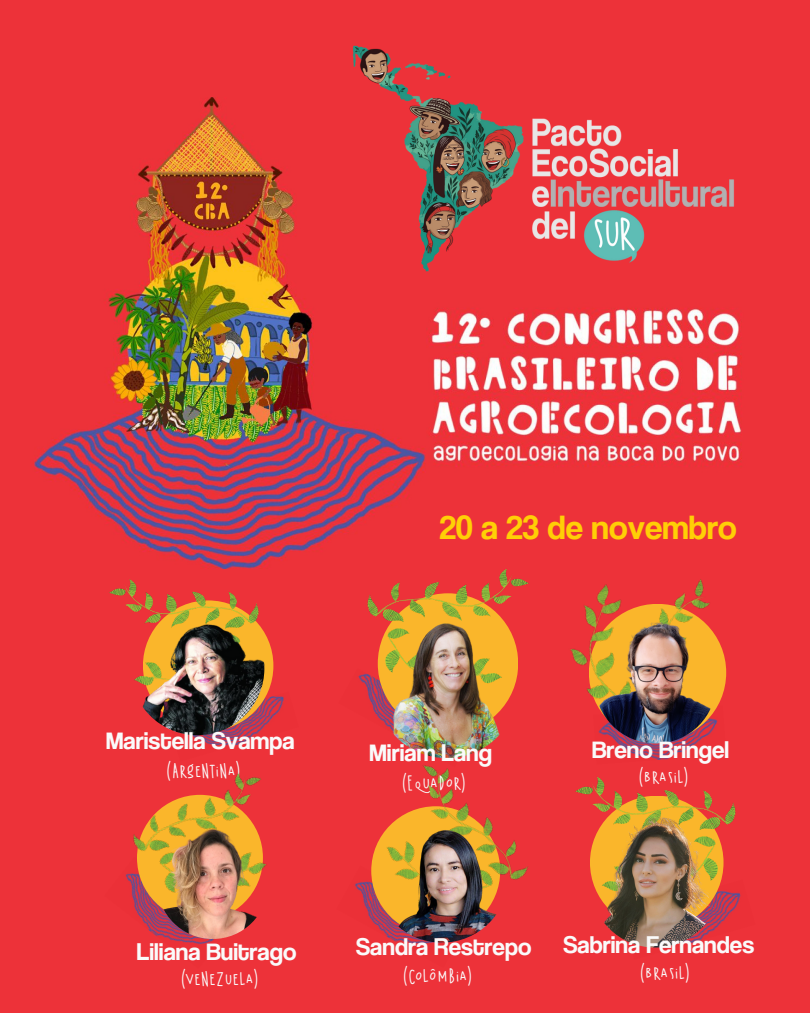
<style>
.page{position:relative;width:810px;height:1013px;background:#fff}
.page>*{position:absolute;margin:0;border:0;box-sizing:border-box;transform-origin:0 0}
.t1{font:34.7px "Coolvetica Rg";color:#ffcf06}
.t2{font:25px "Coolvetica Rg";color:#fafafa}
.t3{font:25px "i Ciel Kermel";color:#fafafa}
</style>
<div class="page">
<div style="left:0;top:0;width:810px;height:1012px;background:#ed3239"></div>
<img style="left:34px;top:97px;width:392px;height:471px">
<div style="left:354px;top:164px;width:425px;height:243px;background:#ed3239"></div>
<img style="left:345px;top:45px;width:389px;height:250px">
<img style="left:171px;top:691px;width:114px;height:55px">
<div style="left:143px;top:600px;width:130px;height:131px;background:#fab62b;border-radius:50%"></div>
<img style="left:108px;top:560px;width:151px;height:139px">
<img style="left:130px;top:601px;width:134px;height:134px;border-radius:50%">
<img style="left:143px;top:922px;width:84px;height:23px">
<img style="left:125px;top:773px;width:142px;height:149px">
<img style="left:157px;top:828px;width:111px;height:111px;border-radius:50%">
<img style="left:408px;top:942px;width:42px;height:2px">
<img style="left:354px;top:741px;width:174px;height:201px">
<img style="left:375px;top:808px;width:134px;height:134px;border-radius:50%">
<img style="left:354px;top:673px;width:120px;height:94px">
<img style="left:367px;top:548px;width:162px;height:150px">
<img style="left:375px;top:615px;width:143px;height:143px;border-radius:50%">
<img style="left:615px;top:741px;width:84px;height:19px">
<img style="left:570px;top:579px;width:157px;height:162px">
<img style="left:595px;top:621px;width:121px;height:122px;border-radius:50%">
<img style="left:621px;top:892px;width:120px;height:56px">
<img style="left:575px;top:777px;width:161px;height:126px">
<img style="left:590px;top:817px;width:130px;height:130px;border-radius:50%">
<img style="left:427px;top:286px;width:315px;height:181px">
<p class="t1" style="left:440px;top:505px;width:299px">20 a 23 de novembro</p>
<p class="t2" style="left:106px;top:724px;width:190px">Maristella Svampa</p>
<p class="t3" style="left:167px;top:756px;width:75px">(Argentina)</p>
<p class="t2" style="left:137px;top:935px;width:161px">Liliana Buitrago</p>
<p class="t3" style="left:181px;top:965px;width:79px">(Venezuela)</p>
<p class="t2" style="left:370px;top:736px;width:124px">Miriam Lang</p>
<p class="t3" style="left:402px;top:768px;width:65px">(Equador)</p>
<p class="t2" style="left:592px;top:734px;width:139px">Breno Bringel</p>
<p class="t3" style="left:639px;top:763px;width:51px">(Brasil)</p>
<p class="t2" style="left:356px;top:931px;width:177px">Sandra Restrepo</p>
<p class="t3" style="left:403px;top:961px;width:70px">(Colômbia)</p>
<p class="t2" style="left:563px;top:929px;width:192px">Sabrina Fernandes</p>
<p class="t3" style="left:640px;top:959px;width:51px">(Brasil)</p>
</div>
